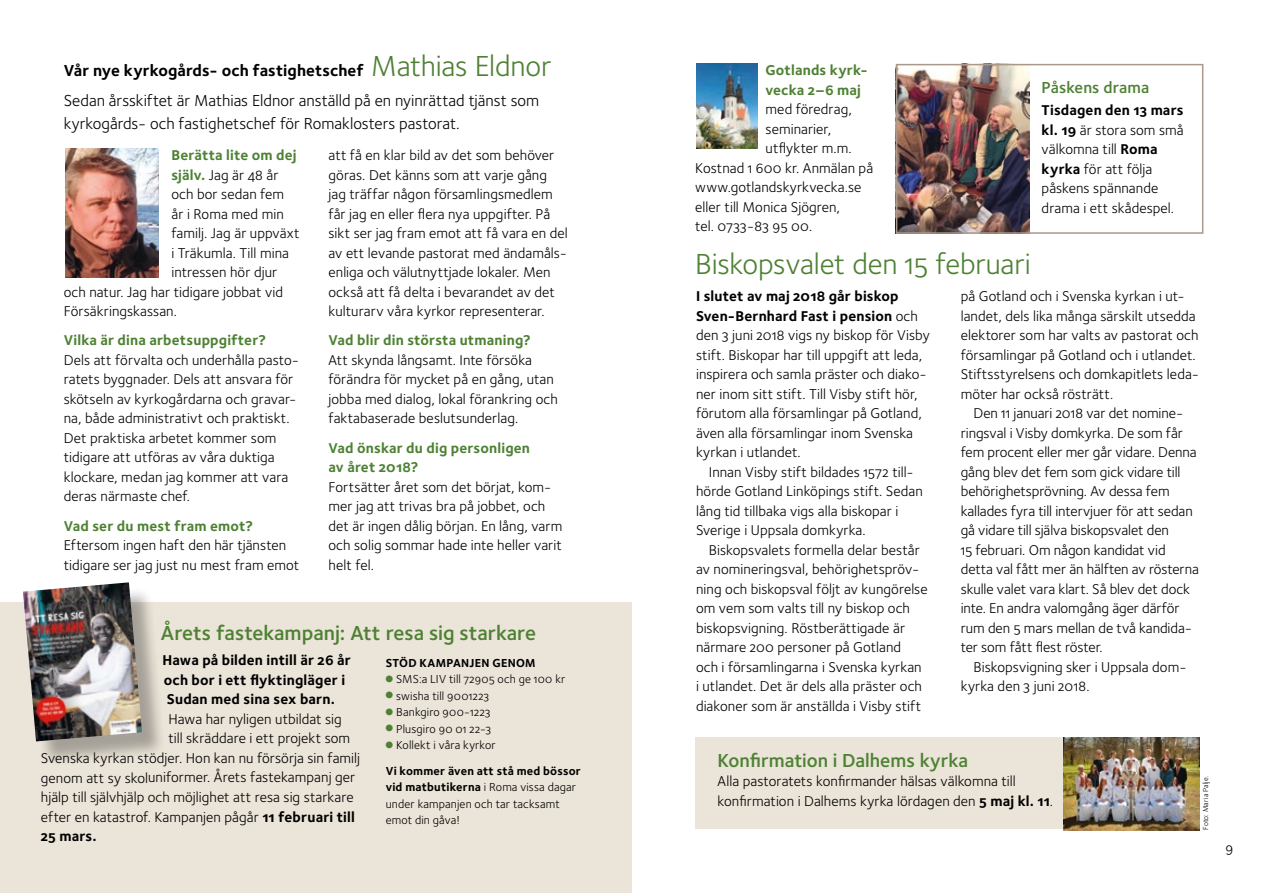
<style>
.page{position:relative;width:1263px;height:893px;background:#fff}
.page>*{position:absolute;margin:0;border:0;box-sizing:border-box;transform-origin:0 0}
.t1{font:30px "Foundry Sterling Book OSF";letter-spacing:-.005em;color:#4e8134}
.t2{font:21px "Foundry Sterling Demi OSF";letter-spacing:-.005em;color:#4e8134}
.t3{font:19.5px "Foundry Sterling Demi OSF";color:#4e8134}
.t4{font:16.5px/22.5px "Foundry Sterling Book OSF";color:#000}
.t5{font:16.5px "Foundry Sterling Bold OSF";letter-spacing:.005em;color:#000}
.t6{font:16.5px "Foundry Sterling Demi OSF";letter-spacing:.005em;color:#4e8134}
.t7{font:14.7px/19.5px "Foundry Sterling Book OSF";letter-spacing:.005em;color:#000}
.t8{font:14.7px/19.5px "Foundry Sterling Bold OSF";letter-spacing:.01em;color:#4e8134}
.t9{font:14.7px/19.5px "Foundry Sterling Bold OSF";letter-spacing:.01em;color:#000}
.t10{font:12px/16.5px "Foundry Sterling Book OSF";letter-spacing:.015em;color:#000}
.t11{font:12px/16.5px "Foundry Sterling Bold OSF";letter-spacing:.02em;color:#000}
.t12{font:7.5px "Foundry Sterling Book OSF";letter-spacing:.02em;color:#000}
.s1{font-family:"Foundry Sterling Book OSF";font-size:30px;color:#4e8134}
.s2{font-family:"Foundry Sterling Bold OSF";color:#4e8134}
.s3{font-family:"Foundry Sterling Bold OSF"}
.s4{font-family:"Foundry Sterling Book OSF"}
</style>
<div class="page">
<img style="left:66px;top:149px;width:93px;height:128px">
<div style="left:0;top:603px;width:631px;height:290px;background:#ebe4d8"></div>
<div style="left:27px;top:586px;width:140px;height:180px;background:#000;opacity:.3"></div>
<img style="left:23px;top:582px;width:119px;height:159px">
<div style="left:695px;top:737px;width:504px;height:92px;background:#ebe4d8"></div>
<img style="left:1063px;top:737px;width:136px;height:93px">
<img style="left:696px;top:64px;width:61px;height:85px">
<img style="left:899px;top:67px;width:130px;height:164px">
<div style="left:896px;top:64px;width:307px;height:170px;border:2px solid #aa988a"></div>
<p class="t5" style="left:64px;top:59px;width:489px">Vår nye kyrkogårds- och fastighetschef <span class="s1">Mathias Eldnor</span></p>
<p class="t4" style="left:64px;top:89px;width:477px">Sedan årsskiftet är Mathias Eldnor anställd på en nyinrättad tjänst som kyrkogårds- och fastighetschef för Romaklosters pastorat.</p>
<p class="t8" style="left:171px;top:145px;width:127px">Berätta lite om dej</p>
<p class="t7" style="left:171px;top:165px;width:109px"><span class="s2">själv.</span> Jag är 48 år</p>
<p class="t7" style="left:171px;top:184px;width:114px">och bor sedan fem</p>
<p class="t7" style="left:171px;top:204px;width:114px">år i Roma med min</p>
<p class="t7" style="left:171px;top:223px;width:130px">familj. Jag är uppväxt</p>
<p class="t7" style="left:171px;top:243px;width:119px">i Träkumla. Till mina</p>
<p class="t7" style="left:171px;top:262px;width:107px">intressen hör djur</p>
<p class="t7" style="left:64px;top:282px;width:221px">och natur. Jag har tidigare jobbat vid</p>
<p class="t7" style="left:64px;top:301px;width:115px">Försäkringskassan.</p>
<p class="t8" style="left:64px;top:330px;width:204px">Vilka är dina arbetsuppgifter?</p>
<p class="t7" style="left:64px;top:350px;width:237px">Dels att förvalta och underhålla pasto&shy;ratets byggnader. Dels att ansvara för skötseln av kyrkogårdarna och gravar&shy;na, både administrativt och praktiskt.<br>Det praktiska arbetet kommer som tidigare att utföras av våra duktiga klockare, medan jag kommer att vara deras närmaste chef.</p>
<p class="t8" style="left:64px;top:516px;width:191px">Vad ser du mest fram emot?</p>
<p class="t7" style="left:64px;top:535px;width:237px">Eftersom ingen haft den här tjänsten tidigare ser jag just nu mest fram emot</p>
<p class="t7" style="left:328px;top:145px;width:241px">att få en klar bild av det som behöver göras. Det känns som att varje gång jag träffar någon församlingsmedlem får jag en eller flera nya uppgifter. På sikt ser jag fram emot att få vara en del av ett levande pastorat med ändamåls&shy;enliga och välutnyttjade lokaler. Men också att få delta i bevarandet av det kulturarv våra kyrkor representerar.</p>
<p class="t8" style="left:328px;top:330px;width:204px">Vad blir din största utmaning?</p>
<p class="t7" style="left:328px;top:350px;width:231px">Att skynda långsamt. Inte försöka förändra för mycket på en gång, utan jobba med dialog, lokal förankring och faktabaserade beslutsunderlag.</p>
<p class="t8" style="left:328px;top:438px;width:203px">Vad önskar du dig personligen av året 2018?</p>
<p class="t7" style="left:328px;top:477px;width:235px">Fortsätter året som det börjat, kom&shy;mer jag att trivas bra på jobbet, och det är ingen dålig början. En lång, varm och solig sommar hade inte heller varit helt fel.</p>
<h2 class="t2" style="left:161px;top:618px;width:377px">Årets fastekampanj: Att resa sig starkare</h2>
<p class="t9" style="left:162px;top:650px;width:190px">Hawa på bilden intill är 26 år och bor i ett flyktingläger i<br>Sudan med sina sex barn.</p>
<p class="t7" style="left:168px;top:709px;width:175px">Hawa har nyligen utbildat sig</p>
<p class="t7" style="left:168px;top:728px;width:183px">till skräddare i ett projekt som</p>
<p class="t7" style="left:41px;top:748px;width:321px">Svenska kyrkan stödjer. Hon kan nu försörja sin familj</p>
<p class="t7" style="left:41px;top:767px;width:316px">genom att sy skoluniformer. Årets fastekampanj ger</p>
<p class="t7" style="left:41px;top:787px;width:314px">hjälp till självhjälp och möjlighet att resa sig starkare</p>
<p class="t7" style="left:41px;top:806px;width:316px">efter en katastrof. Kampanjen pågår <span class="s3">11 februari till</span></p>
<p class="t9" style="left:41px;top:826px;width:57px">25 mars.</p>
<p class="t11" style="left:386px;top:654px;width:151px">STÖD KAMPANJEN GENOM</p>
<p class="t10" style="left:396px;top:670px;width:171px">SMS:a LIV till 72905 och ge 100 kr swisha till 9001223<br>Bankgiro 900-1223<br>Plusgiro 90 01 22-3<br>Kollekt i våra kyrkor</p>
<p class="t11" style="left:386px;top:762px;width:197px">Vi kommer även att stå med bössor vid matbutikerna <span class="s4">i Roma vissa dagar</span></p>
<p class="t10" style="left:386px;top:795px;width:176px">under kampanjen och tar tacksamt emot din gåva!</p>
<p class="t8" style="left:765px;top:60px;width:104px">Gotlands kyrk&shy;vecka 2–6 maj</p>
<p class="t7" style="left:765px;top:99px;width:88px">med föredrag,</p>
<p class="t7" style="left:765px;top:118px;width:67px">seminarier,</p>
<p class="t7" style="left:765px;top:138px;width:88px">utflykter m.m.</p>
<p class="t7" style="left:695px;top:158px;width:179px">Kostnad 1 600 kr. Anmälan på</p>
<p class="t7" style="left:695px;top:177px;width:168px">www.gotlandskyrkvecka.se</p>
<p class="t7" style="left:695px;top:197px;width:146px">eller till Monica Sjögren,</p>
<p class="t7" style="left:695px;top:216px;width:118px">tel. 0733-83 95 00.</p>
<h1 class="t1" style="left:695px;top:242px;width:337px">Biskopsvalet den 15 februari</h1>
<p class="t6" style="left:1042px;top:76px;width:109px">Påskens drama</p>
<p class="t9" style="left:1042px;top:100px;width:143px">Tisdagen den 13 mars</p>
<p class="t7" style="left:1042px;top:120px;width:143px"><span class="s3">kl. 19</span> är stora som små välkomna till <span class="s3">Roma kyrka</span> för att följa påskens spännande drama i ett skådespel.</p>
<p class="t9" style="left:696px;top:286px;width:223px">I slutet av maj 2018 går biskop<br>Sven-Bernhard Fast i pension <span class="s4">och</span></p>
<p class="t7" style="left:696px;top:325px;width:235px">den 3 juni 2018 vigs ny biskop för Visby stift. Biskopar har till uppgift att leda, inspirera och samla präster och diako&shy;ner inom sitt stift. Till Visby stift hör, förutom alla församlingar på Gotland, även alla församlingar inom Svenska kyrkan i utlandet.</p>
<p class="t7" style="left:696px;top:462px;width:228px;text-indent:13px">Innan Visby stift bildades 1572 till&shy;hörde Gotland Linköpings stift. Sedan lång tid tillbaka vigs alla biskopar i Sverige i Uppsala domkyrka.</p>
<p class="t7" style="left:696px;top:540px;width:233px;text-indent:13px">Biskopsvalets formella delar består av nomineringsval, behörighetspröv&shy;ning och biskopsval följt av kungörelse om vem som valts till ny biskop och biskopsvigning. Röstberättigade är närmare 200 personer på Gotland<br>och i församlingarna i Svenska kyrkan i utlandet. Det är dels alla präster och diakoner som är anställda i Visby stift</p>
<p class="t7" style="left:961px;top:286px;width:240px">på Gotland och i Svenska kyrkan i ut&shy;landet, dels lika många särskilt utsedda elektorer som har valts av pastorat och församlingar på Gotland och i utlandet.<br>Stiftsstyrelsens och domkapitlets leda&shy;möter har också rösträtt.</p>
<p class="t7" style="left:961px;top:403px;width:240px;text-indent:13px">Den 11 januari 2018 var det nomine&shy;ringsval i Visby domkyrka. De som får fem procent eller mer går vidare. Denna gång blev det fem som gick vidare till behörighetsprövning. Av dessa fem kallades fyra till intervjuer för att sedan gå vidare till själva biskopsvalet den<br>15 februari. Om någon kandidat vid detta val fått mer än hälften av rösterna skulle valet vara klart. Så blev det dock inte. En andra valomgång äger därför rum den 5 mars mellan de två kandida&shy;ter som fått flest röster.</p>
<p class="t7" style="left:961px;top:657px;width:227px;text-indent:13px">Biskopsvigning sker i Uppsala dom&shy;kyrka den 3 juni 2018.</p>
<h3 class="t3" style="left:718px;top:747px;width:252px">Konfirmation i Dalhems kyrka</h3>
<p class="t7" style="left:718px;top:771px;width:337px">Alla pastoratets konfirmander hälsas välkomna till konfirmation i Dalhems kyrka lördagen den <span class="s3">5 maj kl. 11</span>.</p>
<p class="t12" style="left:1200px;top:830px;width:56px;rotate:-90deg">Foto: Maria Palje.</p>
<p class="t7" style="left:1225px;top:838px;width:9px">9</p>
</div>
